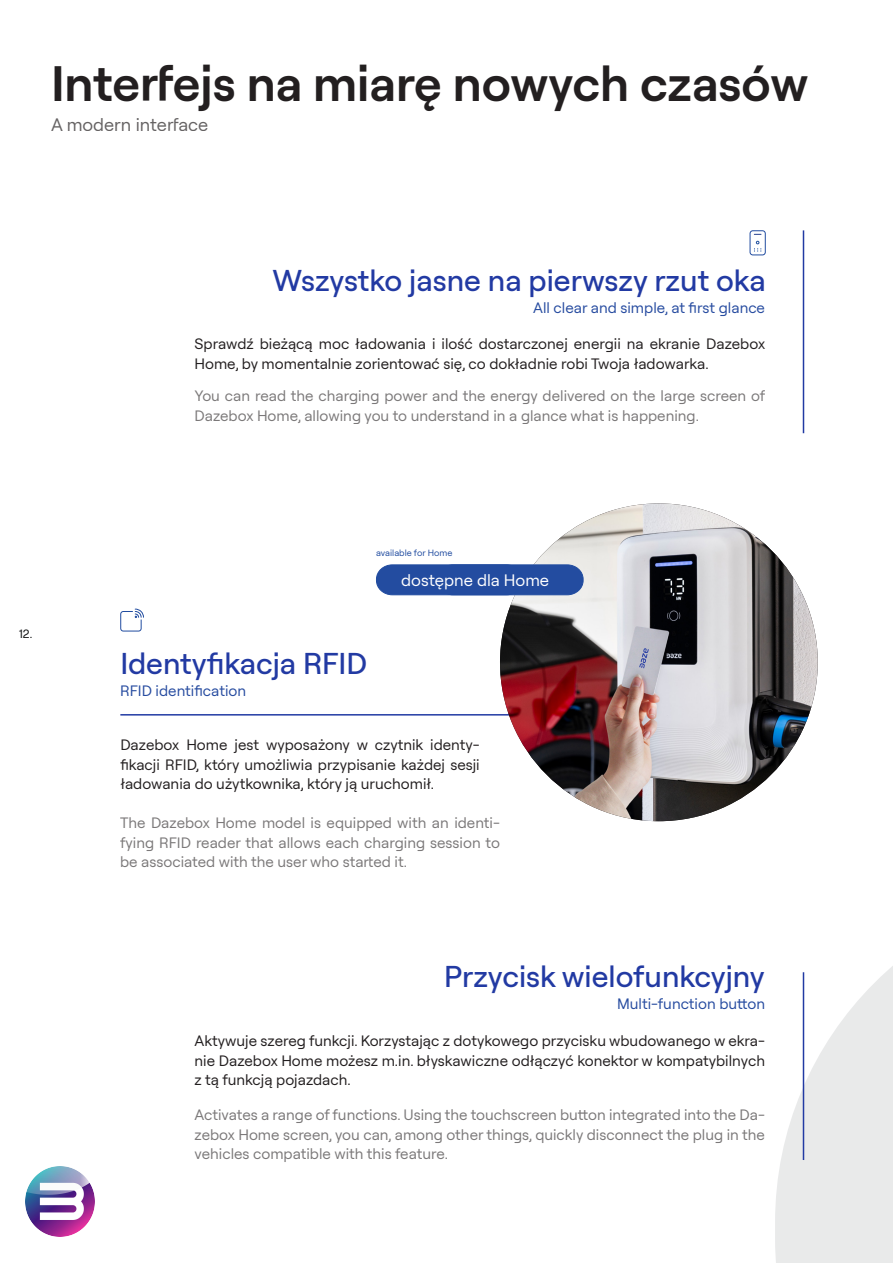
<style>
.page{position:relative;width:893px;height:1263px;background:#fff}
.page>*{position:absolute;margin:0;border:0;box-sizing:border-box;transform-origin:0 0}
.t1{font:600 49.5px "Roobert";color:#231f20}
.t2{font:500 30px "Roobert";color:#223aa3}
.t3{font:18px "Roobert";color:#231f20}
.t4{font:16.5px "Roobert";color:#fff}
.t5{font:15px/19.5px "Roobert";color:#231f20;text-align:justify}
.t6{font:15px "Roobert";color:#274ca0}
.t7{font:12px "Roobert";color:#111314}
.t8{font:9px "Roobert";color:#214ca0}
</style>
<div class="page">
<svg style="left:775px;top:966px;width:118px;height:297px"></svg>
<hr style="left:803px;top:230px;width:1px;height:203px;background:#223aa3">
<hr style="left:803px;top:972px;width:1px;height:188px;background:#223aa3">
<hr style="left:120px;top:714px;width:410px;height:1px;background:#223aa3">
<img style="left:500px;top:503px;width:318px;height:318px;border-radius:159px">
<svg style="left:120px;top:608px;width:24px;height:24px"></svg>
<svg style="left:376px;top:564px;width:208px;height:32px;background:#3056a5"></svg>
<div style="left:750px;top:230px;width:16px;height:25px;border:1px solid #214ca0;border-radius:3px"></div>
<svg style="left:754px;top:241px;width:7px;height:11px"></svg>
<img style="left:25px;top:1167px;width:70px;height:69px">
<p class="t1" style="left:51px;top:48px;width:759px">Interfejs na miarę nowych czasów</p>
<p class="t3" style="left:51px;top:111px;width:159px">A modern interface</p>
<p class="t7" style="left:19px;top:625px;width:15px">12.</p>
<p class="t2" style="left:272px;top:259px;width:495px">Wszystko jasne na pierwszy rzut oka</p>
<p class="t6" style="left:533px;top:297px;width:233px">All clear and simple, at first glance</p>
<p class="t5" style="left:195px;top:333px;width:572px">Sprawdź bieżącą moc ładowania i ilość dostarczonej energii na ekranie Dazebox<br>Home, by momentalnie zorientować się, co dokładnie robi Twoja ładowarka.</p>
<p class="t5" style="left:195px;top:385px;width:572px">You can read the charging power and the energy delivered on the large screen of<br>Dazebox Home, allowing you to understand in a glance what is happening.</p>
<p class="t8" style="left:376px;top:546px;width:78px">available for Home</p>
<p class="t2" style="left:120px;top:642px;width:248px">Identyfikacja RFID</p>
<p class="t6" style="left:120px;top:680px;width:127px">RFID identification</p>
<p class="t4" style="left:401px;top:568px;width:149px">dostępne dla Home</p>
<p class="t5" style="left:120px;top:734px;width:361px">Dazebox Home jest wyposażony w czytnik identy&shy;fikacji RFID, który umożliwia przypisanie każdej sesji ładowania do użytkownika, który ją uruchomił.</p>
<p class="t5" style="left:120px;top:812px;width:381px">The Dazebox Home model is equipped with an identi&shy;fying RFID reader that allows each charging session to be associated with the user who started it.</p>
<p class="t2" style="left:444px;top:955px;width:322px">Przycisk wielofunkcyjny</p>
<p class="t6" style="left:617px;top:993px;width:149px">Multi-function button</p>
<p class="t5" style="left:195px;top:1030px;width:572px">Aktywuje szereg funkcji. Korzystając z dotykowego przycisku wbudowanego w ekra&shy;nie Dazebox Home możesz m.in. błyskawiczne odłączyć konektor w kompatybilnych z tą funkcją pojazdach.</p>
<p class="t5" style="left:195px;top:1104px;width:572px">Activates a range of functions. Using the touchscreen button integrated into the Da&shy;zebox Home screen, you can, among other things, quickly disconnect the plug in the vehicles compatible with this feature.</p>
</div>
